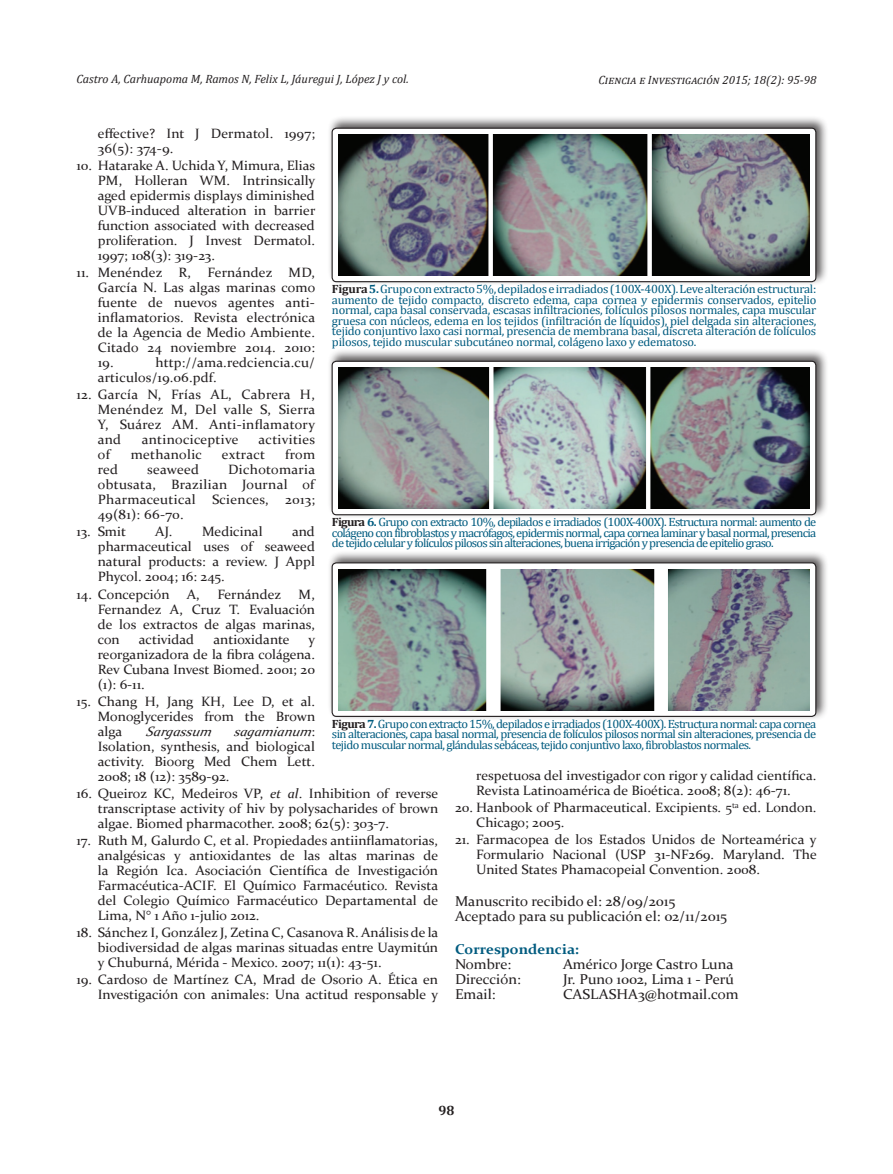
<style>
.page{position:relative;width:893px;height:1174px;background:#fff}
.page>*{position:absolute;margin:0;border:0;box-sizing:border-box;transform-origin:0 0}
.correspondencia{font:14.25px "Constantia";color:#231f20;scale:1.04 1}
.correspondencia-2{font:700 14.25px "Constantia";color:#005b7f;scale:1.04 1}
.t1{font:13.5px/15px "Constantia";color:#231f20;text-align:justify;scale:1.04 1}
.t2{font:13.5px "Constantia";letter-spacing:.02em;color:#231f20;scale:1.04 1}
.t3{font:italic 13.5px "Constantia";color:#231f20;scale:1.04 1}
.t4{font:700 13.5px "Cambria";color:#231f20}
.titulo_tabla_figura{font:12px/10.5px "Cambria";letter-spacing:-.05em;color:#005b7f;text-align:justify;scale:1.04 1}
.encabezado_izq_minus{font:italic 12px "Cambria";color:#231f20}
.encabezado_versalita{font:italic 12px "Cambria";letter-spacing:.02em;color:#231f20}
.s1{font-weight:700;color:#231f20}
.s2{font-weight:700}
.s3{font-style:italic}
</style>
<div class="page">
<div style="left:328px;top:115px;width:501px;height:171px;background:#231f20;opacity:.75"></div>
<div style="left:332px;top:128px;width:484px;height:154px;background:#fff;border-radius:4px"></div>
<img style="left:338px;top:134px;width:471px;height:141px">
<div style="left:332px;top:128px;width:484px;height:154px;border:1px solid #231f20;border-radius:4px"></div>
<div style="left:328px;top:348px;width:501px;height:171px;background:#231f20;opacity:.75"></div>
<div style="left:332px;top:361px;width:484px;height:154px;background:#fff;border-radius:4px"></div>
<img style="left:338px;top:367px;width:471px;height:141px">
<div style="left:332px;top:361px;width:484px;height:154px;border:1px solid #231f20;border-radius:4px"></div>
<div style="left:328px;top:550px;width:501px;height:171px;background:#231f20;opacity:.75"></div>
<div style="left:332px;top:563px;width:484px;height:153px;background:#fff;border-radius:4px"></div>
<img style="left:338px;top:569px;width:471px;height:141px">
<div style="left:332px;top:562px;width:484px;height:155px;border:1px solid #231f20;border-radius:4px"></div>
<p class="encabezado_izq_minus" style="left:77px;top:71px;width:334px">Castro A, Carhuapoma M, Ramos N, Felix L, Jáuregui J, López J y col.</p>
<p class="encabezado_versalita" style="left:598px;top:71px;width:219px">Ciencia e Investigación 2015; 18(2): 95-98</p>
<p class="t1" style="left:98px;top:125px;width:210px">effective? Int J Dermatol. 1997;<br>36(5): 374-9.</p>
<p class="t1" style="left:98px;top:157px;width:211px;text-indent:-21px">10. Hatarake A. Uchida Y, Mimura, Elias PM, Holleran WM. Intrinsically aged epidermis displays diminished UVB-induced alteration in barrier function associated with decreased proliferation. J Invest Dermatol.<br>1997; 108(3): 319-23.</p>
<p class="t1" style="left:98px;top:264px;width:211px;text-indent:-21px">11. Menéndez R, Fernández MD, García N. Las algas marinas como fuente de nuevos agentes anti&shy;inflamatorios. Revista electrónica de la Agencia de Medio Ambiente.<br>Citado 24 noviembre 2014. 2010:<br>19.</p>
<p class="titulo_tabla_figura" style="left:332px;top:284px;width:467px"><span class="s1">Figura</span> <span class="s2">5.</span> Grupo con extracto 5%, depilados e irradiados (100X-400X). Leve alteración estructural: aumento de tejido compacto, discreto edema, capa cornea y epidermis conservados, epitelio normal, capa basal conservada, escasas infiltraciones, folículos pilosos normales, capa muscular gruesa con núcleos, edema en los tejidos (infiltración de líquidos), piel delgada sin alteraciones, tejido conjuntivo laxo casi normal, presencia de membrana basal, discreta alteración de folículos pilosos, tejido muscular subcutáneo normal, colágeno laxo y edematoso.</p>
<p class="t1" style="left:98px;top:354px;width:210px;text-indent:58px">http://ama.redciencia.cu/ articulos/19.06.pdf.</p>
<p class="t1" style="left:98px;top:386px;width:211px;text-indent:-21px">12. García N, Frías AL, Cabrera H, Menéndez M, Del valle S, Sierra Y, Suárez AM. Anti-inflamatory and</p>
<p class="t2" style="left:142px;top:430px;width:95px">antinociceptive</p>
<p class="t2" style="left:259px;top:430px;width:56px">activities</p>
<p class="t1" style="left:98px;top:446px;width:13px">of</p>
<p class="t2" style="left:131px;top:445px;width:70px">methanolic</p>
<p class="t2" style="left:222px;top:445px;width:43px">extract</p>
<p class="t1" style="left:285px;top:446px;width:30px">from</p>
<p class="t1" style="left:98px;top:461px;width:21px">red</p>
<p class="t2" style="left:147px;top:460px;width:51px">seaweed</p>
<p class="t1" style="left:98px;top:461px;width:211px;text-indent:130px">Dichotomaria obtusata, Brazilian Journal of Pharmaceutical Sciences, 2013; 49(81): 66-70.</p>
<p class="t1" style="left:77px;top:524px;width:49px">13. Smit</p>
<p class="t1" style="left:155px;top:524px;width:105px">AJ. Medicinal</p>
<p class="titulo_tabla_figura" style="left:332px;top:517px;width:467px"><span class="s1">Figura</span> <span class="s2">6.</span> Grupo con extracto 10%, depilados e irradiados (100X-400X). Estructura normal: aumento de colágeno con fibroblastos y macrófagos, epidermis normal, capa cornea laminar y basal normal, presencia de tejido celular y folículos pilosos sin alteraciones, buena irrigación y presencia de epitelio graso.</p>
<p class="t1" style="left:98px;top:524px;width:210px;text-indent:194px">and pharmaceutical uses of seaweed natural products: a review. J Appl Phycol. 2004; 16: 245.</p>
<p class="t1" style="left:77px;top:586px;width:91px">14. Concepción</p>
<p class="t1" style="left:187px;top:586px;width:14px">A,</p>
<p class="t1" style="left:217px;top:586px;width:63px">Fernández</p>
<p class="t1" style="left:98px;top:586px;width:210px;text-indent:201px">M, Fernandez A, Cruz T. Evaluación de los extractos de algas marinas, con</p>
<p class="t1" style="left:139px;top:631px;width:55px">actividad</p>
<p class="t1" style="left:214px;top:631px;width:75px">antioxidante</p>
<p class="t1" style="left:98px;top:631px;width:211px;text-indent:211px">y reorganizadora de la fibra colágena.<br>Rev Cubana Invest Biomed. 2001; 20 (1): 6-11.</p>
<p class="t1" style="left:98px;top:693px;width:211px;text-indent:-21px">15. Chang H, Jang KH, Lee D, et al.<br>Monoglycerides from the Brown alga</p>
<p class="titulo_tabla_figura" style="left:332px;top:718px;width:467px"><span class="s1">Figura</span> <span class="s2">7.</span> Grupo con extracto 15%, depilados e irradiados (100X-400X). Estructura normal: capa cornea sin alteraciones, capa basal normal, presencia de folículos pilosos normal sin alteraciones, presencia de tejido muscular normal, glándulas sebáceas, tejido conjuntivo laxo, fibroblastos normales.</p>
<p class="t1" style="left:476px;top:767px;width:329px">respetuosa del investigador con rigor y calidad científica.<br>Revista Latinoamérica de Bioética. 2008; 8(2): 46-71.</p>
<p class="t1" style="left:476px;top:799px;width:329px;text-indent:-21px">20. Hanbook of Pharmaceutical. Excipients. 5<sup>ta</sup> ed. London.<br>Chicago; 2005.</p>
<p class="t1" style="left:476px;top:831px;width:329px;text-indent:-21px">21. Farmacopea de los Estados Unidos de Norteamérica y Formulario Nacional (USP 31-NF269. Maryland. The United States Phamacopeial Convention. 2008.</p>
<p class="correspondencia" style="left:455px;top:891px;width:213px">Manuscrito recibido el: 28/09/2015</p>
<p class="correspondencia" style="left:455px;top:906px;width:263px">Aceptado para su publicación el: 02/11/2015</p>
<p class="correspondencia-2" style="left:455px;top:939px;width:121px">Correspondencia:</p>
<p class="correspondencia" style="left:455px;top:954px;width:56px">Nombre:</p>
<p class="correspondencia" style="left:563px;top:954px;width:165px">Américo Jorge Castro Luna</p>
<p class="correspondencia" style="left:455px;top:969px;width:65px">Dirección:</p>
<p class="correspondencia" style="left:563px;top:969px;width:166px">Jr. Puno 1002, Lima 1 - Perú</p>
<p class="correspondencia" style="left:455px;top:984px;width:41px">Email:</p>
<p class="correspondencia" style="left:563px;top:984px;width:170px">CASLASHA3@hotmail.com</p>
<p class="t3" style="left:146px;top:722px;width:68px">Sargassum</p>
<p class="t1" style="left:98px;top:723px;width:210px;text-indent:136px"><span class="s3">sagamianum</span>:<br>Isolation, synthesis, and biological activity. Bioorg Med Chem Lett.<br>2008; 18 (12): 3589-92.</p>
<p class="t1" style="left:98px;top:785px;width:329px;text-indent:-21px">16. Queiroz KC, Medeiros VP, <span class="s3">et al</span>. Inhibition of reverse transcriptase activity of hiv by polysacharides of brown algae. Biomed pharmacother. 2008; 62(5): 303-7.</p>
<p class="t1" style="left:98px;top:832px;width:329px;text-indent:-21px">17. Ruth M, Galurdo C, et al. Propiedades antiinflamatorias, analgésicas y antioxidantes de las altas marinas de la Región Ica. Asociación Científica de Investigación Farmacéutica-ACIF. El Químico Farmacéutico. Revista del Colegio Químico Farmacéutico Departamental de Lima, N° 1 Año 1-julio 2012.</p>
<p class="t1" style="left:98px;top:924px;width:329px;text-indent:-21px">18. Sánchez I, González J, Zetina C, Casanova R. Análisis de la biodiversidad de algas marinas situadas entre Uaymitún y Chuburná, Mérida - Mexico. 2007; 11(1): 43-51.</p>
<p class="t1" style="left:77px;top:971px;width:349px;text-align:right">19. Cardoso de Martínez CA, Mrad de Osorio A. Ética en<br>Investigación con animales: Una actitud responsable y</p>
<p class="t4" style="left:438px;top:1100px;width:17px">98</p>
</div>
